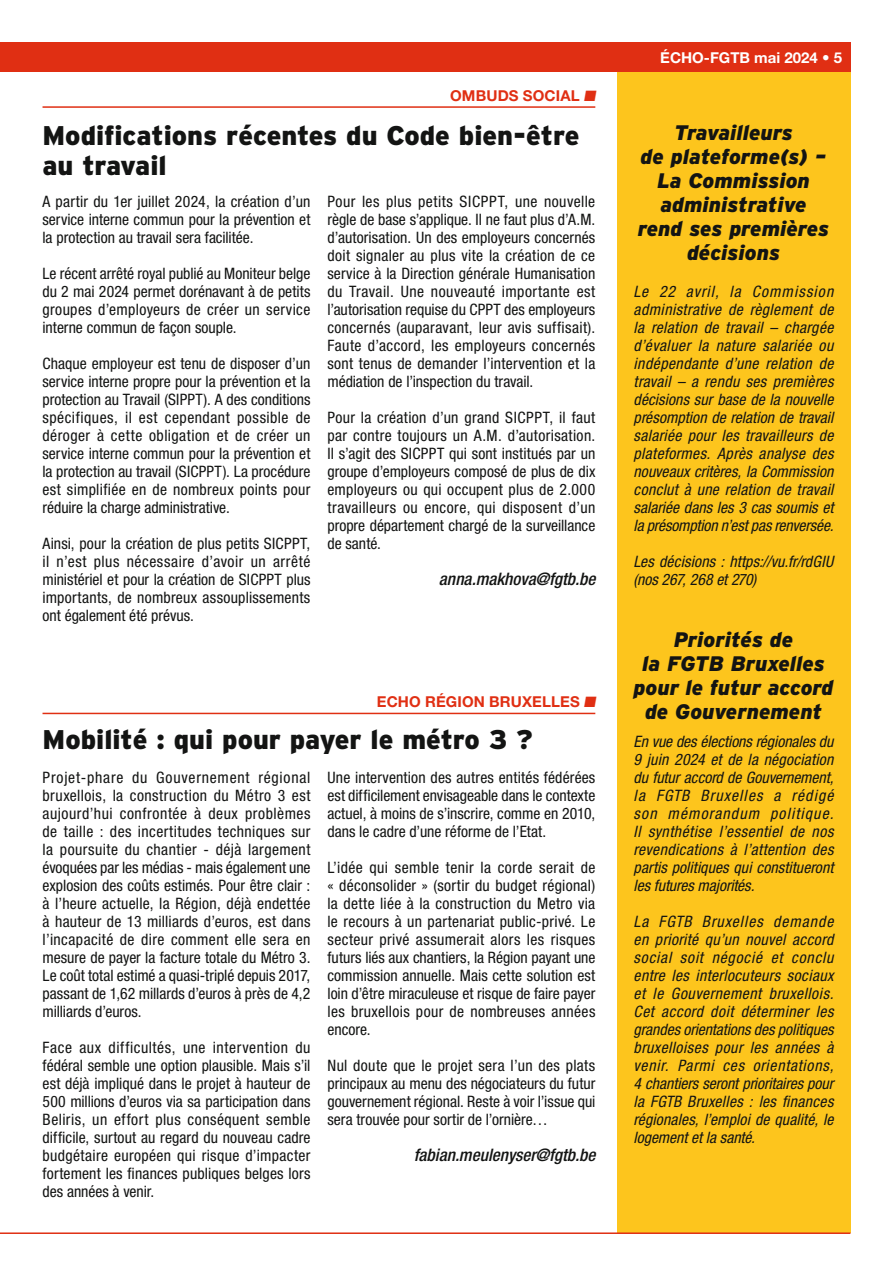
<style>
.page{position:relative;width:893px;height:1263px;background:#fff}
.page>*{position:absolute;margin:0;border:0;box-sizing:border-box;transform-origin:0 0}
.t1{font:900 27px/30px "Interstate";color:#131413}
.t2{font:italic 900 21px/24px "Interstate";color:#131413;text-align:center}
.t3{font:italic 500 condensed 17.25px "Helvetica Neue LT Std";color:#131413}
.t4{font:condensed 15.75px/18px "Helvetica Neue LT Std";color:#131413;text-align:justify}
.t5{font:italic condensed 15.75px/18px "Helvetica Neue LT Std";color:#131413;text-align:justify}
.t6{font:700 15px "Helvetica Neue LT Std";letter-spacing:.01em;color:#e02f13}
.t7{font:700 15px "Helvetica Neue LT Std";color:#fff}
</style>
<div class="page">
<div style="left:617px;top:57px;width:233px;height:1176px;background:#fdc51d"></div>
<hr style="left:0;top:1232px;width:850px;height:2px;background:#e02f13">
<div style="left:0;top:43px;width:850px;height:29px;background:#e02f13"></div>
<hr style="left:43px;top:106px;width:552px;height:2px;background:#e02f13">
<hr style="left:43px;top:713px;width:552px;height:1px;background:#e02f13">
<p class="t6" style="left:450px;top:86px;width:149px">OMBUDS SOCIAL ■</p>
<h1 class="t1" style="left:43px;top:120px;width:538px">Modifications récentes du Code bien-être au travail</h1>
<p class="t4" style="left:43px;top:192px;width:269px">A partir du 1er juillet 2024, la création d’un service interne commun pour la prévention et la protection au travail sera facilitée.</p>
<p class="t4" style="left:43px;top:264px;width:269px">Le récent arrêté royal publié au Moniteur belge du 2 mai 2024 permet dorénavant à de petits groupes d’employeurs de créer un service interne commun de façon souple.</p>
<p class="t4" style="left:43px;top:354px;width:269px">Chaque employeur est tenu de disposer d’un service interne propre pour la prévention et la protection au Travail (SIPPT). A des conditions spécifiques, il est cependant possible de déroger à cette obligation et de créer un service interne commun pour la prévention et la protection au travail (SICPPT). La procédure est simplifiée en de nombreux points pour réduire la charge administrative.</p>
<p class="t4" style="left:43px;top:534px;width:269px">Ainsi, pour la création de plus petits SICPPT, il n’est plus nécessaire d’avoir un arrêté ministériel et pour la création de SICPPT plus importants, de nombreux assouplissements ont également été prévus.</p>
<p class="t4" style="left:327px;top:192px;width:269px">Pour les plus petits SICPPT, une nouvelle règle de base s’applique. Il ne faut plus d’A.M. d’autorisation. Un des employeurs concernés doit signaler au plus vite la création de ce service à la Direction générale Humanisation du Travail. Une nouveauté importante est l’autorisation requise du CPPT des employeurs concernés (auparavant, leur avis suffisait).<br>Faute d’accord, les employeurs concernés sont tenus de demander l’intervention et la médiation de l’inspection du travail.</p>
<p class="t4" style="left:327px;top:408px;width:269px">Pour la création d’un grand SICPPT, il faut par contre toujours un A.M. d’autorisation.<br>Il s’agit des SICPPT qui sont institués par un groupe d’employeurs composé de plus de dix employeurs ou qui occupent plus de 2.000 travailleurs ou encore, qui disposent d’un propre département chargé de la surveillance de santé.</p>
<p class="t3" style="left:439px;top:568px;width:158px">anna.makhova@fgtb.be</p>
<p class="t6" style="left:377px;top:692px;width:222px">ECHO RÉGION BRUXELLES ■</p>
<h1 class="t1" style="left:43px;top:724px;width:491px">Mobilité : qui pour payer le métro 3 ?</h1>
<p class="t4" style="left:43px;top:768px;width:269px">Projet-phare du Gouvernement régional bruxellois, la construction du Métro 3 est aujourd’hui confrontée à deux problèmes de taille : des incertitudes techniques sur la poursuite du chantier - déjà largement évoquées par les médias - mais également une explosion des coûts estimés. Pour être clair : à l’heure actuelle, la Région, déjà endettée à hauteur de 13 milliards d’euros, est dans l’incapacité de dire comment elle sera en mesure de payer la facture totale du Métro 3.<br>Le coût total estimé a quasi-triplé depuis 2017, passant de 1,62 millards d’euros à près de 4,2 milliards d’euros.</p>
<p class="t4" style="left:43px;top:1038px;width:269px">Face aux difficultés, une intervention du fédéral semble une option plausible. Mais s’il est déjà impliqué dans le projet à hauteur de 500 millions d’euros via sa participation dans Beliris, un effort plus conséquent semble difficile, surtout au regard du nouveau cadre budgétaire européen qui risque d’impacter fortement les finances publiques belges lors des années à venir.</p>
<p class="t4" style="left:327px;top:768px;width:269px">Une intervention des autres entités fédérées est difficilement envisageable dans le contexte actuel, à moins de s’inscrire, comme en 2010, dans le cadre d’une réforme de l’Etat.</p>
<p class="t4" style="left:327px;top:858px;width:269px">L’idée qui semble tenir la corde serait de « déconsolider » (sortir du budget régional) la dette liée à la construction du Metro via le recours à un partenariat public-privé. Le secteur privé assumerait alors les risques futurs liés aux chantiers, la Région payant une commission annuelle. Mais cette solution est loin d’être miraculeuse et risque de faire payer les bruxellois pour de nombreuses années encore.</p>
<p class="t4" style="left:327px;top:1056px;width:269px">Nul doute que le projet sera l’un des plats principaux au menu des négociateurs du futur gouvernement régional. Reste à voir l’issue qui sera trouvée pour sortir de l’ornière…</p>
<p class="t3" style="left:414px;top:1144px;width:183px">fabian.meulenyser@fgtb.be</p>
<p class="t7" style="left:660px;top:48px;width:183px">ÉCHO-FGTB mai 2024 • 5</p>
<h2 class="t2" style="left:638px;top:120px;width:193px">Travailleurs<br>de plateforme(s) –<br>La Commission administrative rend ses premières décisions</h2>
<p class="t5" style="left:634px;top:282px;width:201px">Le 22 avril, la Commission administrative de règlement de la relation de travail – chargée d’évaluer la nature salariée ou indépendante d’une relation de travail – a rendu ses premières décisions sur base de la nouvelle présomption de relation de travail salariée pour les travailleurs de plateformes. Après analyse des nouveaux critères, la Commission conclut à une relation de travail salariée dans les 3 cas soumis et la présomption n’est pas renversée.</p>
<p class="t5" style="left:634px;top:552px;width:201px">Les décisions : https://vu.fr/rdGIU (nos 267, 268 et 270)</p>
<h2 class="t2" style="left:634px;top:627px;width:201px">Priorités de<br>la FGTB Bruxelles pour le futur accord de Gouvernement</h2>
<p class="t5" style="left:634px;top:732px;width:201px">En vue des élections régionales du 9 juin 2024 et de la négociation du futur accord de Gouvernement, la FGTB Bruxelles a rédigé son mémorandum politique.<br>Il synthétise l’essentiel de nos revendications à l’attention des partis politiques qui constitueront les futures majorités.</p>
<p class="t5" style="left:634px;top:912px;width:201px">La FGTB Bruxelles demande en priorité qu’un nouvel accord social soit négocié et conclu entre les interlocuteurs sociaux et le Gouvernement bruxellois.<br>Cet accord doit déterminer les grandes orientations des politiques bruxelloises pour les années à venir. Parmi ces orientations, 4 chantiers seront prioritaires pour la FGTB Bruxelles : les finances régionales, l’emploi de qualité, le logement et la santé.</p>
</div>
